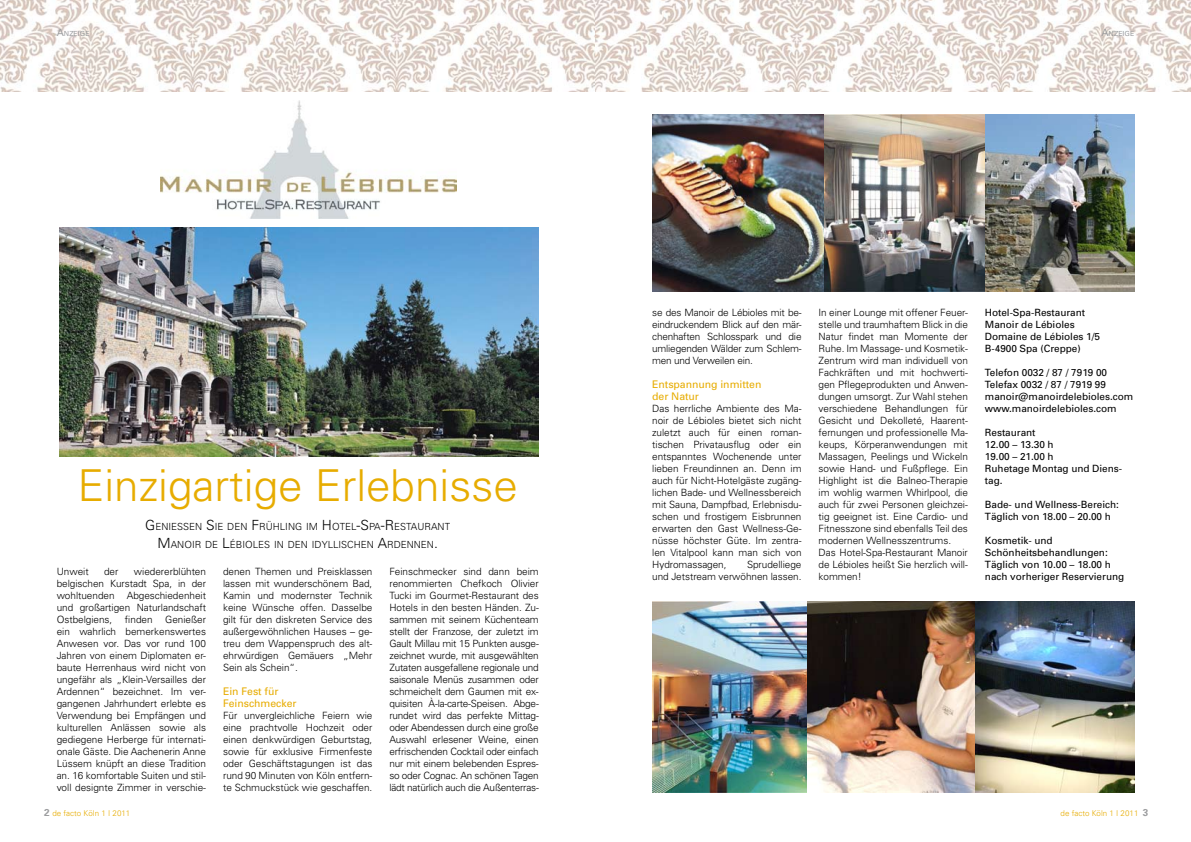
<style>
.page{position:relative;width:1191px;height:842px;background:#fff}
.page>*{position:absolute;margin:0;border:0;box-sizing:border-box;transform-origin:0 0}
.t1{font:300 44px "Univers";color:#e7ac00}
.t2{font:10.5px/12px "Univers";letter-spacing:-.005em;color:#e7ac00}
.t3{font:300 10px/12px "Univers";letter-spacing:-.005em;color:#000;text-align:justify}
.t4{font:10px/12px "Univers";letter-spacing:-.005em;color:#000}
.t5{font:300 9.8px/18px "Univers";color:#000;text-align:center}
.t6{font:300 8px "Univers";color:#e7ac00}
.t7{font:7px "Univers";color:#9c9d9f}
.s1{font-size:10px}
.s2{font-size:14px}
.s3{font-weight:700;font-size:10px;color:#9c9d9f}
</style>
<div class="page">
<img style="left:0;top:0;width:1191px;height:92px">
<img style="left:60px;top:227px;width:479px;height:229px">
<img style="left:652px;top:115px;width:172px;height:176px">
<img style="left:824px;top:115px;width:161px;height:176px">
<img style="left:985px;top:115px;width:149px;height:176px">
<img style="left:652px;top:602px;width:155px;height:190px">
<img style="left:807px;top:602px;width:168px;height:190px">
<img style="left:975px;top:602px;width:159px;height:190px">
<img style="left:160px;top:101px;width:296px;height:117px">
<p class="t7" style="left:57px;top:30px;width:34px"><span class="s1">A</span>NZEIGE</p>
<p class="t7" style="left:1101px;top:30px;width:34px"><span class="s1">A</span>NZEIGE</p>
<h1 class="t1" style="left:78px;top:459px;width:442px">Einzigartige Erlebnisse</h1>
<p class="t5" style="left:145px;top:517px;width:306px"><span class="s2">G</span>ENIESSEN <span class="s2">S</span>IE DEN <span class="s2">F</span>RÜHLING IM <span class="s2">H</span> OTEL<span class="s2">-S</span>PA<span class="s2">-R</span> ESTAURANT<br><span class="s2">M</span>ANOIR DE <span class="s2">L</span>ÉBIOLES IN DEN IDYLLISCHEN <span class="s2">A</span>RDENNEN<span class="s2">.</span></p>
<p class="t3" style="left:57px;top:565px;width:33px">Unweit</p>
<p class="t3" style="left:104px;top:565px;width:16px">der</p>
<p class="t3" style="left:223px;top:565px;width:151px">denen Themen und Preisklassen lassen mit wunderschönem Bad, Kamin und modernster Technik keine Wünsche offen. Dasselbe gilt für den diskreten Service des außergewöhnlichen Hauses – ge&shy;treu dem Wappenspruch des alt&shy;ehrwürdigen Gemäuers „Mehr Sein als Schein“.</p>
<p class="t2" style="left:223px;top:685px;width:75px">Ein Fest für<br>Feinschmecker</p>
<p class="t3" style="left:223px;top:709px;width:151px">Für unvergleichliche Feiern wie eine prachtvolle Hochzeit oder einen denkwürdigen Geburtstag, sowie für exklusive Firmenfeste oder Geschäftstagungen ist das rund 90 Minuten von Köln entfern&shy;te Schmuckstück wie geschaffen.</p>
<p class="t3" style="left:57px;top:565px;width:151px;text-indent:77px">wiedererblühten belgischen Kurstadt Spa, in der wohltuenden Abgeschiedenheit und großartigen Naturlandschaft Ostbelgiens,</p>
<p class="t3" style="left:389px;top:565px;width:151px">Feinschmecker sind dann beim renommierten Chefkoch Olivier Tucki im Gourmet-Restaurant des Hotels in den besten Händen. Zu&shy;sammen mit seinem Küchenteam stellt der Franzose, der zuletzt im Gault Millau mit 15 Punkten ausge&shy;zeichnet wurde, mit ausgewählten Zutaten ausgefallene regionale und saisonale Menüs zusammen oder schmeichelt dem Gaumen mit ex&shy;quisiten À-la-carte-Speisen. Abge&shy;rundet wird das perfekte Mittag&shy;oder Abendessen durch eine große Auswahl erlesener Weine, einen erfrischenden Cocktail oder einfach nur mit einem belebenden Espres&shy;so oder Cognac. An schönen Tagen lädt natürlich auch die Außenterras-</p>
<p class="t3" style="left:57px;top:613px;width:151px;text-indent:109px">Genießer ein wahrlich bemerkenswertes Anwesen vor. Das vor rund 100<br>Jahren von einem Diplomaten er&shy;baute Herrenhaus wird nicht von ungefähr als „Klein-Versailles der Ardennen“ bezeichnet. Im ver&shy;gangenen Jahrhundert erlebte es Verwendung bei Empfängen und kulturellen Anlässen sowie als gediegene Herberge für internati&shy;onale Gäste. Die Aachenerin Anne Lüssem knüpft an diese Tradition an. 16 komfortable Suiten und stil&shy;voll designte Zimmer in verschie-</p>
<p class="t3" style="left:125px;top:613px;width:29px">finden</p>
<p class="t3" style="left:652px;top:307px;width:151px">se des Manoir de Lébioles mit be&shy;eindruckendem Blick auf den mär&shy;chenhaften Schlosspark und die umliegenden Wälder zum Schlem&shy;men und Verweilen ein.</p>
<p class="t2" style="left:652px;top:378px;width:111px">Entspannung inmitten der Natur</p>
<p class="t3" style="left:652px;top:403px;width:151px">Das herrliche Ambiente des Ma&shy;noir de Lébioles bietet sich nicht zuletzt auch für einen roman&shy;tischen Privatausflug oder ein entspanntes Wochenende unter lieben Freundinnen an. Denn im auch für Nicht-Hotelgäste zugäng&shy;lichen Bade- und Wellnessbereich mit Sauna, Dampfbad, Erlebnisdu&shy;schen und frostigem Eisbrunnen erwarten den Gast Wellness-Ge&shy;nüsse höchster Güte. Im zentra&shy;len Vitalpool kann man sich von Hydromassagen,</p>
<p class="t3" style="left:652px;top:559px;width:151px;text-align:right">Sprudelliege<br>und Jetstream verwöhnen lassen.</p>
<p class="t3" style="left:818px;top:307px;width:151px;text-align:left">In einer Lounge mit offener Feuer&shy;stelle und traumhaftem Blick in die<br>Natur findet man Momente der<br>Ruhe. Im Massage- und Kosmetik-<br>Zentrum wird man individuell von<br>Fachkräften und mit hochwerti&shy;gen Pflegeprodukten und Anwen&shy;dungen umsorgt. Zur Wahl stehen verschiedene Behandlungen für<br>Gesicht und Dekolleté, Haarent&shy;fernungen und professionelle Ma&shy;keups, Körperanwendungen mit<br>Massagen, Peelings und Wickeln sowie Hand- und Fußpflege. Ein<br>Highlight ist die Balneo-Therapie im wohlig warmen Whirlpool, die auch für zwei Personen gleichzei&shy;tig geeignet ist. Eine Cardio- und<br>Fitnesszone sind ebenfalls Teil des modernen Wellnesszentrums.<br>Das Hotel-Spa-Restaurant Manoir de Lébioles heißt Sie herzlich will&shy;kommen!</p>
<p class="t4" style="left:985px;top:307px;width:117px">Hotel-Spa-Restaurant<br>Manoir de Lébioles<br>Domaine de Lébioles 1/5<br>B-4900 Spa (Creppe)</p>
<p class="t4" style="left:985px;top:367px;width:150px">Telefon 0032 / 87 / 7919 00<br>Telefax 0032 / 87 / 7919 99 manoir@manoirdelebioles.com www.manoirdelebioles.com</p>
<p class="t4" style="left:985px;top:427px;width:139px">Restaurant<br>12.00 – 13.30 h<br>19.00 – 21.00 h<br>Ruhetage Montag und Diens&shy;tag.</p>
<p class="t4" style="left:985px;top:499px;width:135px">Bade- und Wellness-Bereich:<br>Täglich von 18.00 – 20.00 h</p>
<p class="t4" style="left:985px;top:535px;width:141px">Kosmetik- und<br>Schönheitsbehandlungen:<br>Täglich von 10.00 – 18.00 h nach vorheriger Reservierung</p>
<p class="t6" style="left:44px;top:809px;width:88px"><span class="s3">2</span> de facto Köln 1 I 2011</p>
<p class="t6" style="left:1060px;top:809px;width:89px">de facto Köln 1 I 2011 <span class="s3">3</span></p>
</div>
